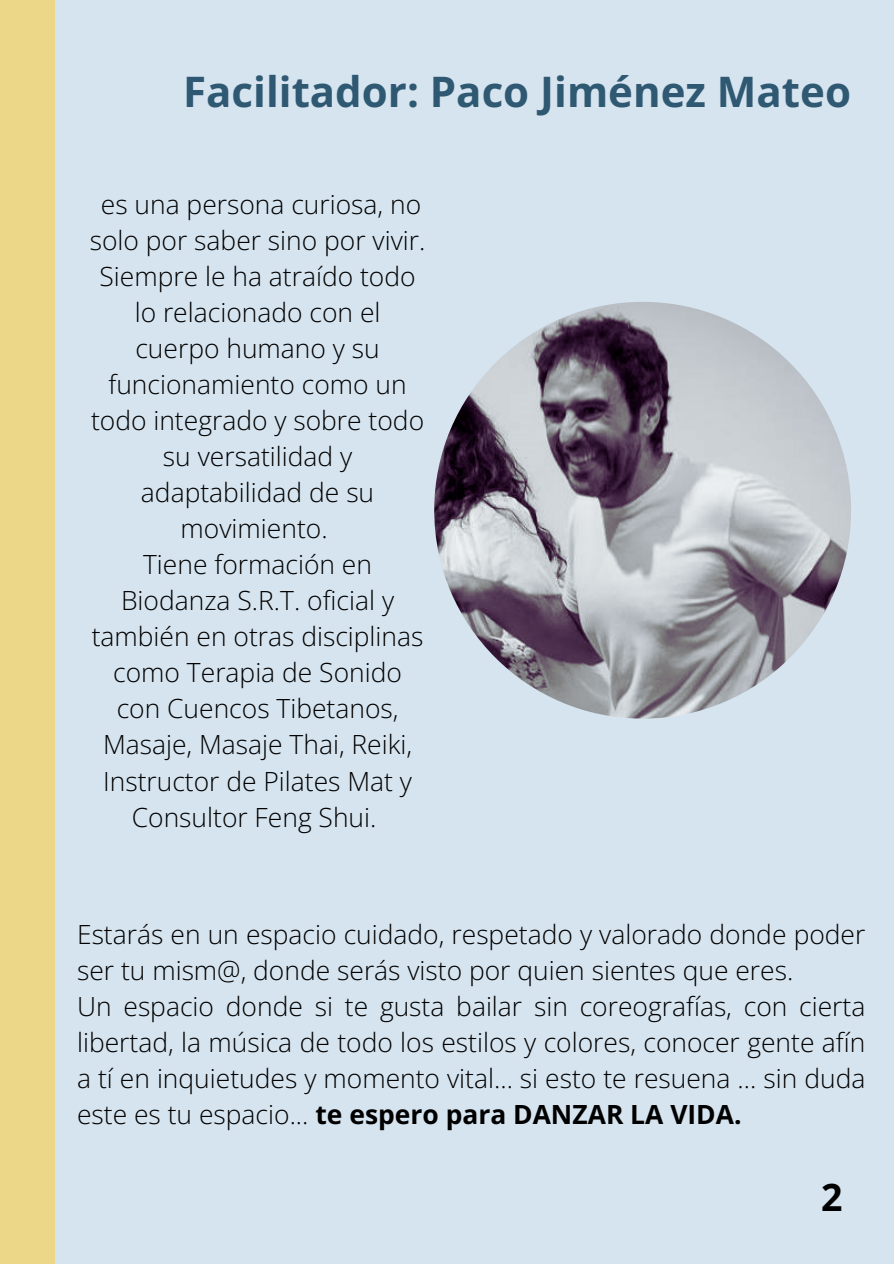
<style>
.page{position:relative;width:894px;height:1264px;background:#fff}
.page>*{position:absolute;margin:0;border:0;box-sizing:border-box;transform-origin:0 0}
.t1{font:700 42px "Open Sans";color:#2f5972}
.t2{font:700 37.5px "Open Sans";color:#000}
.t3{font:300 26.4px/36px "Open Sans";color:#000;text-align:center}
.s1{font-weight:700}
</style>
<div class="page">
<div style="left:0;top:0;width:893px;height:1263px;background:#d6e4ef"></div>
<div style="left:0;top:0;width:55px;height:1263px;background:#ecd687"></div>
<img style="left:434px;top:302px;width:416px;height:416px;border-radius:50%">
<p class="t1" style="left:183px;top:62px;width:669px">Facilitador: Paco Jiménez Mateo</p>
<p class="t3" style="left:90px;top:186px;width:337px">es una persona curiosa, no solo por saber sino por vivir.<br>Siempre le ha atraído todo lo relacionado con el cuerpo humano y su funcionamiento como un todo integrado y sobre todo su versatilidad y adaptabilidad de su movimiento.</p>
<p class="t3" style="left:92px;top:546px;width:333px">Tiene formación en<br>Biodanza S.R.T. oficial y también en otras disciplinas como Terapia de Sonido con Cuencos Tibetanos,<br>Masaje, Masaje Thai, Reiki,<br>Instructor de Pilates Mat y<br>Consultor Feng Shui.</p>
<p class="t3" style="left:77px;top:915px;width:789px;text-align:left">Estarás en un espacio cuidado, respetado y valorado donde poder ser tu mism@, donde serás visto por quien sientes que eres.</p>
<p class="t3" style="left:77px;top:987px;width:789px;text-align:justify">Un espacio donde si te gusta bailar sin coreografías, con cierta libertad, la música de todo los estilos y colores, conocer gente afín a tí en inquietudes y momento vital... si esto te resuena ... sin duda este es tu espacio... <span class="s1">te espero para DANZAR LA VIDA.</span></p>
<p class="t2" style="left:821px;top:1170px;width:23px">2</p>
</div>
